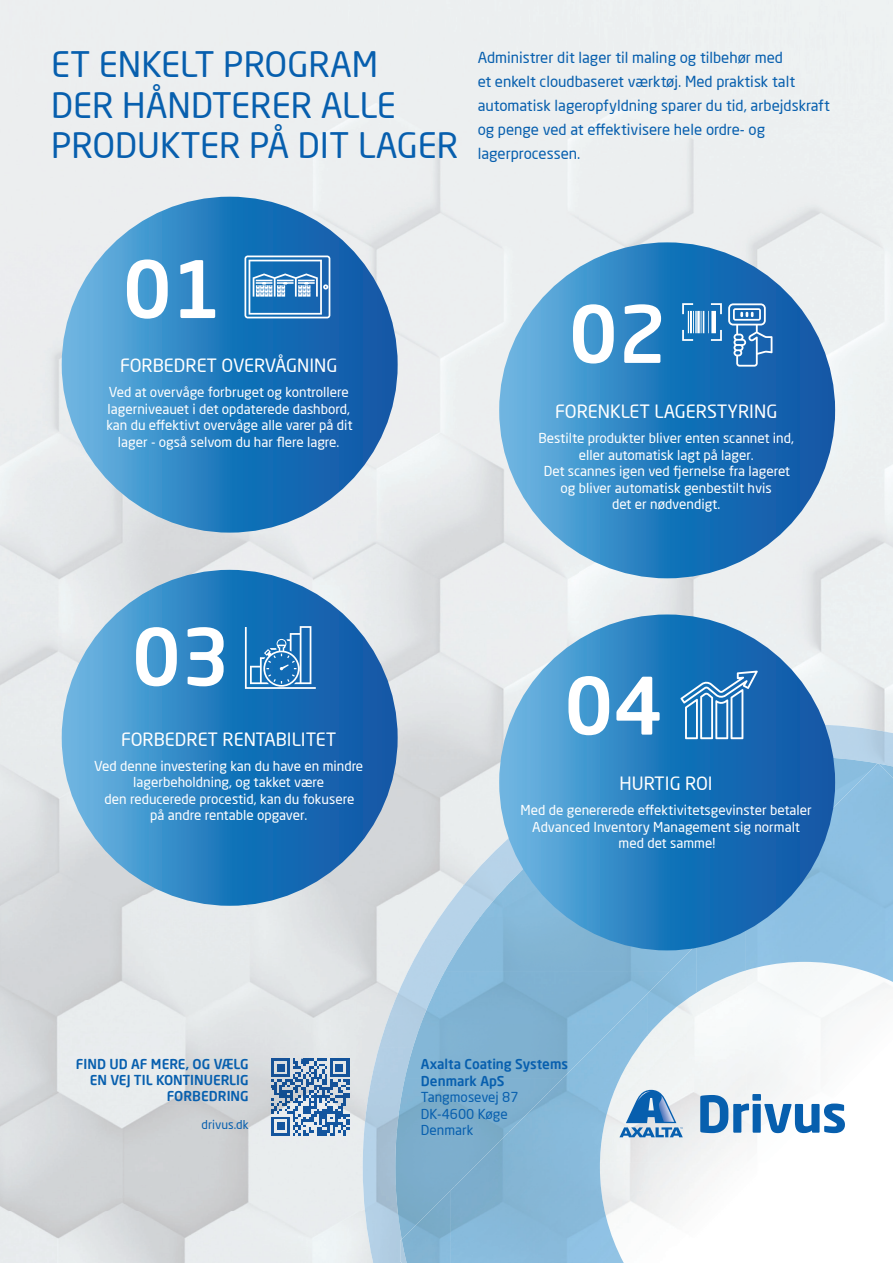
<style>
.page{position:relative;width:893px;height:1263px;background:#fff}
.page>*{position:absolute;margin:0;border:0;box-sizing:border-box;transform-origin:0 0}
.t1{font:500 78px "Neo Sans Pro";color:#fff}
.t2{font:34.5px/40.5px "Neo Sans Pro";color:#075fae}
.t3{font:18px "Neo Sans Pro";color:#fff}
.t4{font:15px/24px "Neo Sans Pro";color:#075fae}
.t5{font:13.5px/16.5px "Neo Sans Pro";color:#fff;text-align:center}
.t6{font:500 13.5px/15.8px "Neo Sans Pro";color:#075fae}
.t7{font:13.5px/16.5px "Neo Sans Pro";color:#075fae}
.t8{font:12px "Neo Sans Pro";color:#075fae}
</style>
<div class="page">
<img style="left:0;top:0;width:893px;height:737px">
<img style="left:0;top:737px;width:505px;height:52px">
<img style="left:0;top:789px;width:510px;height:53px">
<img style="left:0;top:842px;width:463px;height:53px">
<img style="left:0;top:895px;width:425px;height:105px">
<img style="left:0;top:1000px;width:379px;height:105px">
<img style="left:0;top:1211px;width:363px;height:52px">
<img style="left:0;top:1105px;width:363px;height:106px">
<img style="left:820px;top:724px;width:73px;height:33px">
<img style="left:463px;top:831px;width:61px;height:54px">
<img style="left:425px;top:885px;width:54px;height:54px">
<img style="left:379px;top:939px;width:66px;height:108px">
<img style="left:363px;top:1047px;width:42px;height:216px">
<img style="left:400px;top:1239px;width:2px;height:24px">
<img style="left:833px;top:757px;width:60px;height:6px">
<img style="left:479px;top:864px;width:94px;height:53px">
<img style="left:445px;top:917px;width:202px;height:54px">
<img style="left:420px;top:971px;width:227px;height:53px">
<img style="left:405px;top:1024px;width:193px;height:54px">
<div style="left:395px;top:1132px;width:105px;height:54px;background:#7cadcc"></div>
<img style="left:396px;top:1186px;width:54px;height:53px">
<img style="left:795px;top:763px;width:98px;height:219px">
<img style="left:746px;top:885px;width:49px;height:85px">
<img style="left:697px;top:926px;width:49px;height:67px">
<img style="left:647px;top:947px;width:50px;height:89px">
<img style="left:598px;top:993px;width:49px;height:270px">
<img style="left:549px;top:1043px;width:49px;height:220px">
<img style="left:500px;top:1092px;width:49px;height:171px">
<img style="left:450px;top:1141px;width:50px;height:122px">
<img style="left:402px;top:1190px;width:49px;height:73px">
<svg style="left:619px;top:1090px;width:64px;height:47px"></svg>
<svg style="left:700px;top:1094px;width:145px;height:39px"></svg>
<svg style="left:503px;top:619px;width:328px;height:327px;background:#297ebf"></svg>
<div style="left:499px;top:614px;width:336px;height:336px;border:9px solid #fff;border-radius:50%"></div>
<svg style="left:503px;top:247px;width:328px;height:327px;background:#297ebf"></svg>
<div style="left:499px;top:242px;width:336px;height:336px;border:9px solid #fff;border-radius:50%"></div>
<svg style="left:66px;top:201px;width:327px;height:327px;background:#297ebf"></svg>
<div style="left:62px;top:197px;width:336px;height:336px;border:9px solid #fff;border-radius:50%"></div>
<svg style="left:66px;top:574px;width:327px;height:327px;background:#297dbf"></svg>
<div style="left:62px;top:570px;width:336px;height:336px;border:9px solid #fff;border-radius:50%"></div>
<svg style="left:244px;top:255px;width:86px;height:63px;background:#5a96c9"></svg>
<svg style="left:245px;top:626px;width:71px;height:63px;background:#448ac3"></svg>
<svg style="left:682px;top:303px;width:90px;height:64px;background:#4488c2"></svg>
<svg style="left:680px;top:671px;width:78px;height:68px;background:#458ac3"></svg>
<svg style="left:272px;top:1059px;width:77px;height:77px;background:#7698be"></svg>
<h2 class="t2" style="left:51px;top:44px;width:409px">ET ENKELT PROGRAM<br>DER HÅNDTERER ALLE<br>PRODUKTER PÅ DIT LAGER</h2>
<p class="t4" style="left:478px;top:45px;width:354px">Administrer dit lager til maling og tilbehør med<br>et enkelt cloudbaseret værktøj. Med praktisk talt automatisk lageropfyldning sparer du tid, arbejdskraft og penge ved at effektivisere hele ordre- og lagerprocessen.</p>
<h1 class="t1" style="left:123px;top:240px;width:100px">01</h1>
<h3 class="t3" style="left:120px;top:355px;width:219px">FORBEDRET OVERVÅGNING</h3>
<p class="t5" style="left:106px;top:384px;width:248px">Ved at overvåge forbruget og kontrollere lagerniveauet i det opdaterede dashbord, kan du effektivt overvåge alle varer på dit lager - også selvom du har flere lagre.</p>
<h1 class="t1" style="left:132px;top:608px;width:100px">03</h1>
<h3 class="t3" style="left:121px;top:728px;width:217px">FORBEDRET RENTABILITET</h3>
<p class="t5" style="left:94px;top:757px;width:271px">Ved denne investering kan du have en mindre lagerbeholdning, og takket være<br>den reducerede procestid, kan du fokusere<br>på andre rentable opgaver.</p>
<h1 class="t1" style="left:569px;top:285px;width:100px">02</h1>
<h3 class="t3" style="left:555px;top:400px;width:224px">FORENKLET LAGERSTYRING</h3>
<p class="t5" style="left:538px;top:430px;width:257px">Bestilte produkter bliver enten scannet ind, eller automatisk lagt på lager.<br>Det scannes igen ved fjernelse fra lageret og bliver automatisk genbestilt hvis<br>det er nødvendigt.</p>
<h1 class="t1" style="left:564px;top:657px;width:100px">04</h1>
<h3 class="t3" style="left:620px;top:772px;width:95px">HURTIG ROI</h3>
<p class="t5" style="left:521px;top:802px;width:293px">Med de genererede effektivitetsgevinster betaler<br>Advanced Inventory Management sig normalt med det samme!</p>
<p class="t6" style="left:76px;top:1056px;width:175px;text-align:right">FIND UD AF MERE, OG VÆLG<br>EN VEJ TIL KONTINUERLIG<br>FORBEDRING</p>
<p class="t8" style="left:202px;top:1117px;width:49px">drivus.dk</p>
<p class="t6" style="left:421px;top:1055px;width:149px;line-height:16.5px">Axalta Coating Systems<br>Denmark ApS</p>
<p class="t7" style="left:421px;top:1088px;width:99px">Tangmosevej 87<br>DK-4600 Køge<br>Denmark</p>
</div>
